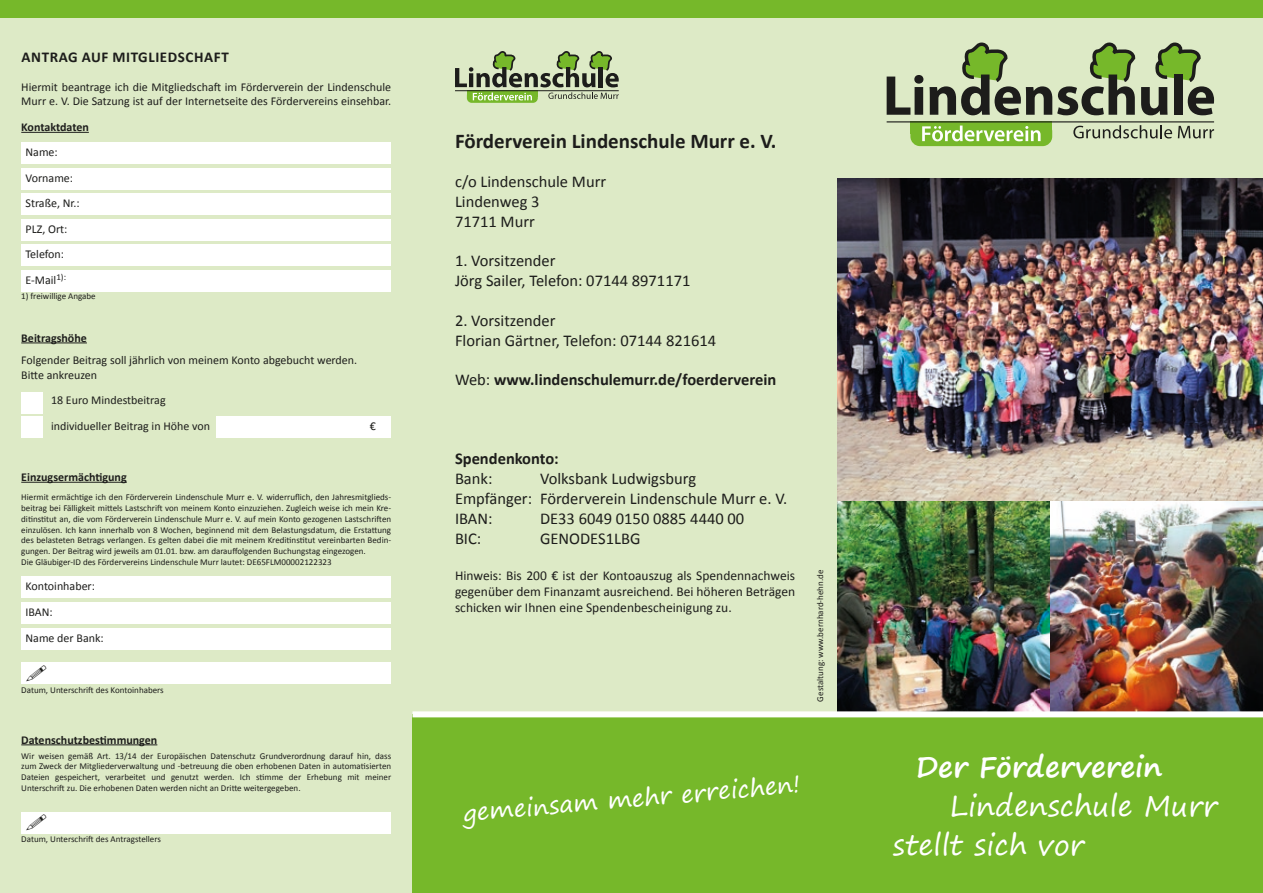
<style>
.page{position:relative;width:1263px;height:893px;background:#ddeac6}
.page>*{position:absolute;margin:0;border:0;box-sizing:border-box;transform-origin:0 0}
.t1{font:28.5px/39px "Segoe Print";color:#fff}
.t2{font:700 28.5px "Segoe Print";color:#fff}
.t3{font:24px "Segoe Print";color:#fff}
.t4{font:700 21px "Calibri";color:#1d1d1b}
.t5{font:16.5px/19.8px "Calibri";color:#1d1d1b}
.t6{font:700 16.5px "Calibri";color:#1d1d1b}
.t7{font:700 15px "Calibri";letter-spacing:.04em;color:#1d1d1b}
.t8{font:13.5px/16.2px "Calibri";color:#1d1d1b;text-align:justify}
.t9{font:12px/25.5px "Calibri";color:#1d1d1b}
.t10{font:700 12px "Calibri";color:#1d1d1b}
.t11{font:9px/10.8px "Calibri";color:#1d1d1b}
.s1{font-weight:400}
</style>
<div class="page">
<img style="left:838px;top:179px;width:425px;height:532px">
<div style="left:412px;top:714px;width:851px;height:179px;background:#76b82a"></div>
<div style="left:0;top:0;width:1263px;height:17px;background:#76b82a"></div>
<div style="left:412px;top:711px;width:851px;height:6px;background:#fff"></div>
<div style="left:21px;top:143px;width:370px;height:21px;background:#fff"></div>
<div style="left:21px;top:168px;width:370px;height:21px;background:#fff"></div>
<div style="left:21px;top:194px;width:370px;height:21px;background:#fff"></div>
<div style="left:21px;top:219px;width:370px;height:21px;background:#fff"></div>
<div style="left:21px;top:245px;width:370px;height:21px;background:#fff"></div>
<div style="left:21px;top:270px;width:370px;height:21px;background:#fff"></div>
<div style="left:21px;top:576px;width:370px;height:22px;background:#fff"></div>
<div style="left:21px;top:602px;width:370px;height:22px;background:#fff"></div>
<div style="left:21px;top:628px;width:370px;height:21px;background:#fff"></div>
<div style="left:21px;top:662px;width:370px;height:22px;background:#fff"></div>
<div style="left:21px;top:812px;width:370px;height:21px;background:#fff"></div>
<div style="left:21px;top:392px;width:22px;height:21px;background:#fff"></div>
<div style="left:21px;top:417px;width:22px;height:21px;background:#fff"></div>
<div style="left:216px;top:417px;width:175px;height:21px;background:#fff"></div>
<hr style="left:21px;top:132px;width:68px;height:1px;background:#1d1d1b">
<hr style="left:21px;top:343px;width:66px;height:1px;background:#1d1d1b">
<hr style="left:21px;top:482px;width:106px;height:1px;background:#1d1d1b">
<hr style="left:21px;top:744px;width:136px;height:1px;background:#1d1d1b">
<svg style="left:467px;top:91px;width:71px;height:12px"></svg>
<svg style="left:455px;top:51px;width:164px;height:49px"></svg>
<hr style="left:455px;top:90px;width:164px;height:1px;background:#1d1d1b">
<div style="left:910px;top:122px;width:142px;height:24px;background:#76b82a;border-radius:10px"></div>
<div style="left:910px;top:122px;width:142px;height:12px;background:#76b82a"></div>
<svg style="left:922px;top:126px;width:118px;height:15px"></svg>
<svg style="left:887px;top:75px;width:36px;height:40px"></svg>
<svg style="left:929px;top:42px;width:285px;height:73px"></svg>
<svg style="left:1073px;top:125px;width:99px;height:13px"></svg>
<svg style="left:1178px;top:126px;width:36px;height:12px"></svg>
<hr style="left:887px;top:121px;width:327px;height:1px;background:#1d1d1b">
<h3 class="t7" style="left:22px;top:48px;width:209px">Antrag auf Mitgliedschaft</h3>
<h3 class="t9" style="left:21px;top:80px;width:371px;line-height:14.4px">Hiermit beantrage ich die Mitgliedschaft im Förderverein der Lindenschule<br>Murr e. V. Die Satzung ist auf der Internetseite des Fördervereins einsehbar.</h3>
<h3 class="t10" style="left:21px;top:119px;width:69px">Kontaktdaten</h3>
<h3 class="t9" style="left:26px;top:140px;width:56px">Name:<br>Vorname:<br>Straße, Nr.:<br>PLZ, Ort:<br>Telefon:<br>E-Mail<sup>1):</sup></h3>
<p class="t11" style="left:21px;top:291px;width:76px">1) freiwillige Angabe</p>
<h3 class="t10" style="left:21px;top:330px;width:67px">Beitragshöhe</h3>
<h3 class="t9" style="left:21px;top:353px;width:337px;line-height:14.4px">Folgender Beitrag soll jährlich von meinem Konto abgebucht werden.<br>Bitte ankreuzen</h3>
<h3 class="t9" style="left:51px;top:388px;width:161px">18 Euro Mindestbeitrag individueller Beitrag in Höhe von</h3>
<h3 class="t9" style="left:370px;top:413px;width:8px">€</h3>
<h3 class="t10" style="left:21px;top:469px;width:107px">Einzugsermächtigung</h3>
<p class="t11" style="left:21px;top:492px;width:371px">Hiermit ermächtige ich den Förderverein Lindenschule Murr e. V. widerruflich, den Jahresmitglieds&shy;beitrag bei Fälligkeit mittels Lastschrift von meinem Konto einzuziehen. Zugleich weise ich mein Kre&shy;ditinstitut an, die vom Förderverein Lindenschule Murr e. V. auf mein Konto gezogenen Lastschriften einzulösen. Ich kann innerhalb von 8 Wochen, beginnend mit dem Belastungsdatum, die Erstattung des belasteten Betrags verlangen. Es gelten dabei die mit meinem Kreditinstitut vereinbarten Bedin&shy;gungen. Der Beitrag wird jeweils am 01.01. bzw. am darauffolgenden Buchungstag eingezogen.<br>Die Gläubiger-ID des Fördervereins Lindenschule Murr lautet: DE65FLM00002122323</p>
<h3 class="t9" style="left:26px;top:574px;width:80px">Kontoinhaber:<br>IBAN:<br>Name der Bank:</h3>
<p class="t11" style="left:21px;top:684px;width:144px">Datum, Unterschrift des Kontoinhabers</p>
<h3 class="t10" style="left:21px;top:732px;width:138px">Datenschutzbestimmungen</h3>
<p class="t11" style="left:21px;top:750px;width:371px;text-align:justify">Wir weisen gemäß Art. 13/14 der Europäischen Datenschutz Grundverordnung darauf hin, dass zum Zweck der Mitgliederverwaltung und -betreuung die oben erhobenen Daten in automatisierten Dateien gespeichert, verarbeitet und genutzt werden. Ich stimme der Erhebung mit meiner Unterschrift zu. Die erhobenen Daten werden nicht an Dritte weitergegeben.</p>
<p class="t11" style="left:21px;top:834px;width:141px">Datum, Unterschrift des Antragstellers</p>
<h3 class="t4" style="left:455px;top:127px;width:323px">Förderverein Lindenschule Murr e. V.</h3>
<h3 class="t5" style="left:455px;top:172px;width:153px">c/o Lindenschule Murr<br>Lindenweg 3<br>71711 Murr</h3>
<h3 class="t5" style="left:455px;top:251px;width:237px">1. Vorsitzender<br>Jörg Sailer, Telefon: 07144 8971171</h3>
<h3 class="t5" style="left:455px;top:310px;width:263px">2. Vorsitzender<br>Florian Gärtner, Telefon: 07144 821614</h3>
<h3 class="t6" style="left:455px;top:369px;width:323px"><span class="s1">Web:</span> www.lindenschulemurr.de/foerderverein</h3>
<h3 class="t6" style="left:455px;top:448px;width:105px">Spendenkonto:</h3>
<h3 class="t5" style="left:455px;top:469px;width:39px">Bank:</h3>
<h3 class="t5" style="left:455px;top:469px;width:334px;text-indent:85px">Volksbank Ludwigsburg<br>Empfänger: Förderverein Lindenschule Murr e. V.<br>IBAN:</h3>
<h3 class="t5" style="left:540px;top:508px;width:206px">DE33 6049 0150 0885 4440 00</h3>
<h3 class="t5" style="left:455px;top:528px;width:28px">BIC:</h3>
<h3 class="t5" style="left:540px;top:528px;width:102px">GENODES1LBG</h3>
<h3 class="t8" style="left:455px;top:567px;width:342px">Hinweis: Bis 200 € ist der Kontoauszug als Spendennachweis gegenüber dem Finanzamt ausreichend. Bei höheren Beträgen schicken wir Ihnen eine Spendenbescheinigung zu.</h3>
<p class="t11" style="left:815px;top:702px;width:133px;rotate:-90deg">Gestaltung: www.bernhard-hehn.de</p>
<h2 class="t3" style="left:461px;top:792px;width:340px;rotate:-5deg">gemeinsam mehr erreichen!</h2>
<h1 class="t2" style="left:916px;top:741px;width:248px">Der Förderverein</h1>
<h1 class="t1" style="left:893px;top:786px;width:326px;text-indent:57px">Lindenschule Murr stellt sich vor</h1>
</div>
